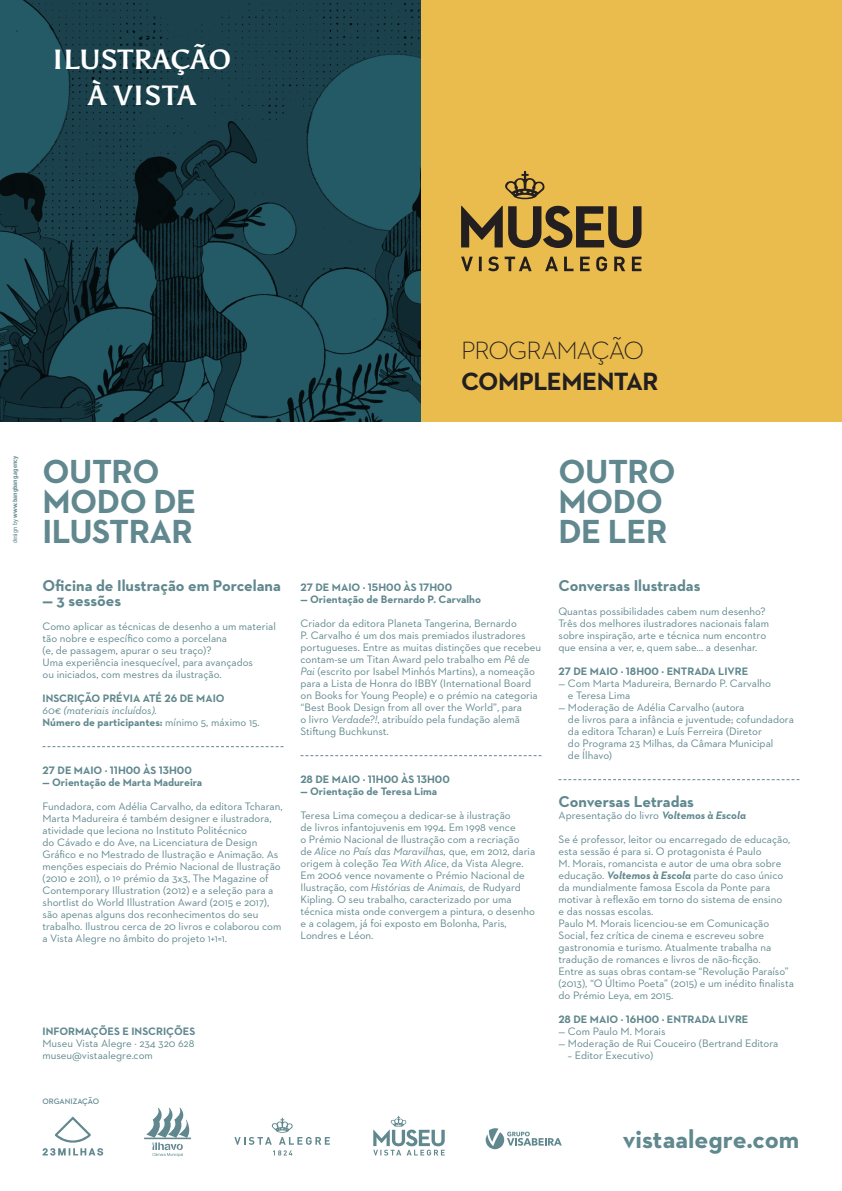
<style>
.page{position:relative;width:842px;height:1191px;background:#fff}
.page>*{position:absolute;margin:0;border:0;box-sizing:border-box;transform-origin:0 0}
.t1{font:700 34px/30px "Neutraface 2 Text";letter-spacing:-.015em;color:#60888e}
.t2{font:700 27.7px/35.8px "Asul";color:#fff;text-align:center}
.t3{font:700 26px "Neutraface 2 Text";color:#60888e}
.t4{font:700 25.5px/30.5px "Neutraface 2 Text";letter-spacing:-.03em;color:#231f20}
.Texto{font:700 16px "Neutraface 2 Text";color:#60888e}
.Texto-2{font:11px/12px "Neutraface 2 Text";color:#60888e}
.Texto-3{font:700 11px "Neutraface 2 Text";color:#60888e}
.Texto-4{font:italic 11px "Neutraface 2 Text";color:#60888e}
.t5{font:600 8px "Neutraface 2 Text";letter-spacing:-.005em;color:#60888e}
.t6{font:700 6px "Mission Gothic";color:#60888e}
.s1{font-weight:300}
.s2{font-weight:400}
.s3{font-style:italic}
.s4{font-weight:700;font-style:italic}
</style>
<div class="page">
<svg style="left:0;top:0;width:421px;height:421px;background:#1a424c"></svg>
<svg style="left:43px;top:746px;width:240px;height:1px"></svg>
<svg style="left:558px;top:779px;width:241px;height:1px"></svg>
<svg style="left:144px;top:1107px;width:47px;height:49px"></svg>
<svg style="left:43px;top:1116px;width:60px;height:39px"></svg>
<svg style="left:273px;top:1150px;width:19px;height:5px"></svg>
<svg style="left:234px;top:1117px;width:96px;height:27px"></svg>
<svg style="left:373px;top:1115px;width:72px;height:40px"></svg>
<svg style="left:486px;top:1128px;width:76px;height:21px"></svg>
<div style="left:421px;top:0;width:421px;height:421px;background:#eabc4d"></div>
<svg style="left:505px;top:171px;width:40px;height:28px"></svg>
<svg style="left:461px;top:206px;width:180px;height:42px"></svg>
<svg style="left:461px;top:256px;width:180px;height:15px"></svg>
<svg style="left:300px;top:755px;width:241px;height:1px"></svg>
<p class="t2" style="left:52px;top:41px;width:181px">ILUSTRAÇÃO<br>À VISTA</p>
<p class="t4" style="left:461px;top:335px;width:199px"><span class="s1">PROGRAMAÇÃO<br></span>COMPLEMENTAR</p>
<p class="t6" style="left:11px;top:543px;width:89px;rotate:-90deg"><span class="s2">design by</span> www.bangbang.agency</p>
<p class="t1" style="left:43px;top:456px;width:155px">OUTRO<br>MODO DE<br>ILUSTRAR</p>
<p class="t1" style="left:558px;top:456px;width:119px">OUTRO<br>MODO<br>DE LER</p>
<p class="Texto" style="left:43px;top:575px;width:240px">Oficina de Ilustração em Porcelana</p>
<p class="Texto" style="left:43px;top:590px;width:80px">— 3 sessões</p>
<p class="Texto-2" style="left:43px;top:620px;width:235px">Como aplicar as técnicas de desenho a um material tão nobre e específico como a porcelana<br>(e, de passagem, apurar o seu traço)?<br>Uma experiência inesquecível, para avançados<br>ou iniciados, com mestres da ilustração.</p>
<p class="Texto-3" style="left:43px;top:691px;width:184px">INSCRIÇÃO PRÉVIA ATÉ 26 DE MAIO</p>
<p class="Texto-4" style="left:43px;top:703px;width:116px">60€ (materiais incluídos).</p>
<p class="Texto-3" style="left:43px;top:715px;width:219px">Número de participantes: <span class="s2">mínimo 5, máximo 15.</span></p>
<p class="Texto-3" style="left:43px;top:763px;width:151px">27 DE MAIO · 11H00 ÀS 13H00</p>
<p class="Texto-3" style="left:43px;top:775px;width:161px">— Orientação de Marta Madureira</p>
<p class="Texto-2" style="left:43px;top:800px;width:242px">Fundadora, com Adélia Carvalho, da editora Tcharan, Marta Madureira é também designer e ilustradora, atividade que leciona no Instituto Politécnico<br>do Cávado e do Ave, na Licenciatura de Design Gráfico e no Mestrado de Ilustração e Animação. As menções especiais do Prémio Nacional de Ilustração (2010 e 2011), o 1º prémio da 3x3, The Magazine of Contemporary Illustration (2012) e a seleção para a shortlist do World Illustration Award (2015 e 2017), são apenas alguns dos reconhecimentos do seu trabalho. Ilustrou cerca de 20 livros e colaborou com a Vista Alegre no âmbito do projeto 1+1=1.</p>
<p class="Texto-3" style="left:43px;top:1024px;width:154px">INFORMAÇÕES E INSCRIÇÕES</p>
<p class="Texto-2" style="left:43px;top:1037px;width:153px">Museu Vista Alegre · 234 320 628</p>
<p class="Texto-2" style="left:43px;top:1049px;width:112px">museu@vistaalegre.com</p>
<p class="t5" style="left:43px;top:1096px;width:58px">ORGANIZAÇÃO</p>
<p class="Texto-3" style="left:300px;top:580px;width:153px">27 DE MAIO · 15H00 ÀS 17H00</p>
<p class="Texto-3" style="left:300px;top:592px;width:182px">— Orientação de Bernardo P. Carvalho</p>
<p class="Texto-2" style="left:300px;top:617px;width:242px">Criador da editora Planeta Tangerina, Bernardo<br>P. Carvalho é um dos mais premiados ilustradores portugueses. Entre as muitas distinções que recebeu contam-se um Titan Award pelo trabalho em <span class="s3">Pê de Pai</span> (escrito por Isabel Minhós Martins), a nomeação para a Lista de Honra do IBBY (International Board on Books for Young People) e o prémio na categoria “Best Book Design from all over the World”, para<br>o livro <span class="s3">Verdade?!</span>, atribuído pela fundação alemã Stiftung Buchkunst.</p>
<p class="Texto-3" style="left:300px;top:772px;width:151px">28 DE MAIO · 11H00 ÀS 13H00</p>
<p class="Texto-3" style="left:300px;top:784px;width:138px">— Orientação de Teresa Lima</p>
<p class="Texto-2" style="left:300px;top:809px;width:236px">Teresa Lima começou a dedicar-se à ilustração<br>de livros infantojuvenis em 1994. Em 1998 vence<br>o Prémio Nacional de Ilustração com a recriação<br>de <span class="s3">Alice no País das Maravilhas,</span> que, em 2012, daria origem à coleção <span class="s3">Tea With Alice</span>, da Vista Alegre.<br>Em 2006 vence novamente o Prémio Nacional de Ilustração, com <span class="s3">Histórias de Animais,</span> de Rudyard Kipling. O seu trabalho, caracterizado por uma técnica mista onde convergem a pintura, o desenho e a colagem, já foi exposto em Bolonha, Paris, Londres e Léon.</p>
<p class="Texto" style="left:558px;top:575px;width:143px">Conversas Ilustradas</p>
<p class="Texto-2" style="left:558px;top:605px;width:212px">Quantas possibilidades cabem num desenho?<br>Três dos melhores ilustradores nacionais falam sobre inspiração, arte e técnica num encontro que ensina a ver, e, quem sabe... a desenhar.</p>
<p class="Texto-3" style="left:558px;top:664px;width:191px">27 DE MAIO · 18H00 · ENTRADA LIVRE</p>
<p class="Texto-2" style="left:568px;top:677px;width:205px;text-indent:-9px">— Com Marta Madureira, Bernardo P. Carvalho e Teresa Lima</p>
<p class="Texto-2" style="left:568px;top:701px;width:227px;text-indent:-9px">— Moderação de Adélia Carvalho (autora<br>de livros para a infância e juventude; cofundadora da editora Tcharan) e Luís Ferreira (Diretor<br>do Programa 23 Milhas, da Câmara Municipal<br>de Ílhavo)</p>
<p class="Texto" style="left:558px;top:791px;width:137px">Conversas Letradas</p>
<p class="Texto-2" style="left:558px;top:809px;width:189px">Apresentação do livro <span class="s4">Voltemos à Escola</span></p>
<p class="Texto-2" style="left:558px;top:833px;width:233px">Se é professor, leitor ou encarregado de educação, esta sessão é para si. O protagonista é Paulo<br>M. Morais, romancista e autor de uma obra sobre educação. <span class="s4">Voltemos à Escola</span> parte do caso único da mundialmente famosa Escola da Ponte para motivar à reflexão em torno do sistema de ensino e das nossas escolas.</p>
<p class="Texto-2" style="left:558px;top:917px;width:237px">Paulo M. Morais licenciou-se em Comunicação Social, fez crítica de cinema e escreveu sobre gastronomia e turismo. Atualmente trabalha na tradução de romances e livros de não-ficção.<br>Entre as suas obras contam-se “Revolução Paraíso” (2013), “O Último Poeta” (2015) e um inédito finalista do Prémio Leya, em 2015.</p>
<p class="Texto-3" style="left:558px;top:1012px;width:192px">28 DE MAIO · 16H00 · ENTRADA LIVRE</p>
<p class="Texto-2" style="left:558px;top:1025px;width:109px">— Com Paulo M. Morais</p>
<p class="Texto-2" style="left:558px;top:1037px;width:221px">— Moderação de Rui Couceiro (Bertrand Editora</p>
<p class="Texto-2" style="left:568px;top:1049px;width:87px">– Editor Executivo)</p>
<p class="t3" style="left:623px;top:1122px;width:178px">vistaalegre.com</p>
</div>
